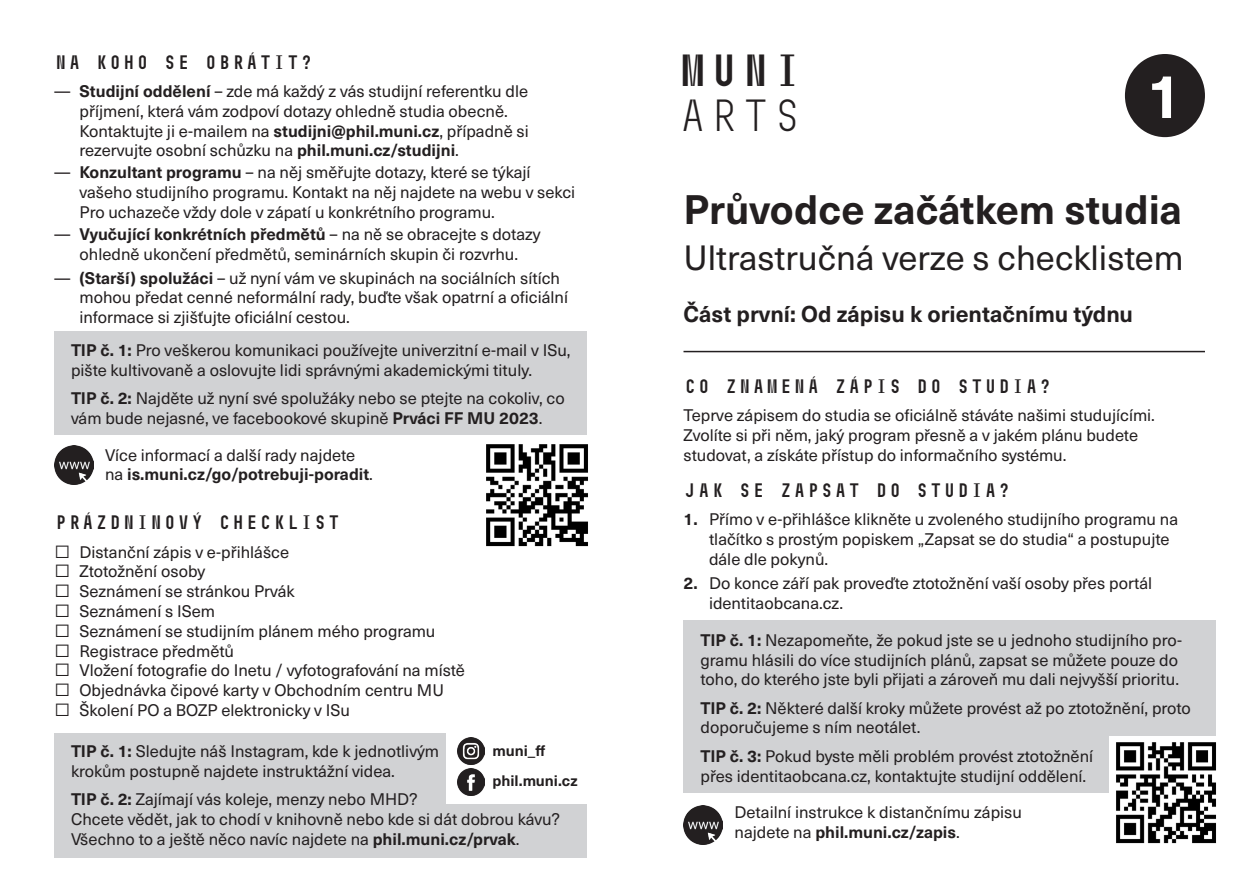
<style>
.page{position:relative;width:1259px;height:893px;background:#fff}
.page>*{position:absolute;margin:0;border:0;box-sizing:border-box;transform-origin:0 0}
.titulek{font:700 61.5px "Neue Haas Unica Pro";color:#fff}
.t1{font:700 45px "Muni";color:#231f20}
.t2{font:45px "Muni";color:#231f20}
.titulek-2{font:700 40.5px "Neue Haas Unica Pro";color:#231f20}
.titulek-3{font:34.5px "Neue Haas Unica Pro";color:#231f20}
.titulek-4{font:700 22.5px "Neue Haas Unica Pro";color:#231f20}
.datum{font:700 19.5px "Muni";color:#231f20}
.datum-2{font:16.5px/19.8px "Neue Haas Unica Pro";color:#231f20}
.podtitul{font:700 15px "Neue Haas Unica Pro";color:#231f20}
.s1{font-weight:700}
.s2{font-family:"Georgia"}
</style>
<div class="page">
<div style="left:54px;top:733px;width:533px;height:124px;background:#d1d2d4"></div>
<div style="left:446px;top:722px;width:145px;height:81px;background:#fff"></div>
<div style="left:54px;top:331px;width:533px;height:103px;background:#d1d2d4"></div>
<img style="left:54px;top:445px;width:39px;height:39px">
<img style="left:486px;top:444px;width:102px;height:103px">
<img style="left:458px;top:768px;width:27px;height:27px">
<img style="left:458px;top:738px;width:27px;height:27px">
<div style="left:683px;top:621px;width:533px;height:172px;background:#d1d2d4"></div>
<hr style="left:683px;top:351px;width:522px;height:1px;background:#231f20">
<div style="left:1109px;top:736px;width:115px;height:114px;background:#fff"></div>
<img style="left:1116px;top:742px;width:100px;height:102px">
<img style="left:683px;top:805px;width:40px;height:40px">
<div style="left:1125px;top:54px;width:80px;height:83px;background:#231f20;border-radius:50%"></div>
<p class="datum" style="left:54px;top:51px;width:261px">NA KOHO SE OBRÁTIT?</p>
<p class="datum-2" style="left:80px;top:81px;width:451px;text-indent:-26px">— <span class="s1">Studijní oddělení</span> – zde má každý z vás studijní referentku dle příjmení, která vám zodpoví dotazy ohledně studia obecně.<br>Kontaktujte ji e-mailem na <span class="s1">studijni@phil.muni.cz</span>, případně si rezervujte osobní schůzku na <span class="s1">phil.muni.cz/studijni</span>.</p>
<p class="datum-2" style="left:80px;top:163px;width:497px;text-indent:-26px">— <span class="s1">Konzultant programu</span> – na něj směřujte dotazy, které se týkají vašeho studijního programu. Kontakt na něj najdete na webu v sekci<br>Pro uchazeče vždy dole v zápatí u konkrétního programu.</p>
<p class="datum-2" style="left:54px;top:224px;width:488px;text-align:center">— <span class="s1">Vyučující konkrétních předmětů</span> – na ně se obracejte s dotazy ohledně ukončení předmětů, seminárních skupin či rozvrhu.</p>
<p class="datum-2" style="left:80px;top:268px;width:490px;text-indent:-26px">— <span class="s1">(Starší) spolužáci</span> – už nyní vám ve skupinách na sociálních sítích mohou předat cenné neformální rady, buďte však opatrní a oficiální informace si zjišťujte oficiální cestou.</p>
<p class="datum-2" style="left:71px;top:340px;width:501px"><span class="s1">TIP č. 1:</span> Pro veškerou komunikaci používejte univerzitní e-mail v ISu, pište kultivovaně a oslovujte lidi správnými akademickými tituly.</p>
<p class="datum-2" style="left:71px;top:388px;width:495px"><span class="s1">TIP č. 2:</span> Najděte už nyní své spolužáky nebo se ptejte na cokoliv, co vám bude nejasné, ve facebookové skupině <span class="s1">Prváci FF MU 2023</span>.</p>
<p class="datum-2" style="left:105px;top:445px;width:269px">Více informací a další rady najdete na <span class="s1">is.muni.cz/go/potrebuji-poradit</span>.</p>
<p class="datum" style="left:54px;top:512px;width:288px">PRÁZDNINOVÝ CHECKLIST</p>
<p class="datum-2" style="left:54px;top:542px;width:237px"><span class="s2">☐</span> Distanční zápis v e-přihlášce</p>
<p class="datum-2" style="left:54px;top:562px;width:153px"><span class="s2">☐</span> Ztotožnění osoby</p>
<p class="datum-2" style="left:54px;top:582px;width:242px"><span class="s2">☐</span> Seznámení se stránkou Prvák</p>
<p class="datum-2" style="left:54px;top:601px;width:163px"><span class="s2">☐</span> Seznámení s ISem</p>
<p class="datum-2" style="left:54px;top:621px;width:383px"><span class="s2">☐</span> Seznámení se studijním plánem mého programu</p>
<p class="datum-2" style="left:54px;top:641px;width:182px"><span class="s2">☐</span> Registrace předmětů</p>
<p class="datum-2" style="left:54px;top:661px;width:412px"><span class="s2">☐</span> Vložení fotografie do Inetu / vyfotografování na místě</p>
<p class="datum-2" style="left:54px;top:681px;width:391px"><span class="s2">☐</span> Objednávka čipové karty v Obchodním centru MU</p>
<p class="datum-2" style="left:54px;top:700px;width:297px"><span class="s2">☐</span> Školení PO a BOZP elektronicky v ISu</p>
<p class="datum-2" style="left:71px;top:741px;width:369px"><span class="s1">TIP č. 1:</span> Sledujte náš Instagram, kde k jednotlivým krokům postupně najdete instruktážní videa.</p>
<p class="datum-2" style="left:71px;top:790px;width:490px"><span class="s1">TIP č. 2:</span> Zajímají vás koleje, menzy nebo MHD?<br>Chcete vědět, jak to chodí v knihovně nebo kde si dát dobrou kávu?<br>Všechno to a ještě něco navíc najdete na <span class="s1">phil.muni.cz/prvak</span>.</p>
<p class="podtitul" style="left:492px;top:741px;width:54px">muni_ff</p>
<p class="podtitul" style="left:492px;top:771px;width:87px">phil.muni.cz</p>
<p class="t1" style="left:677px;top:45px;width:127px">MUNI</p>
<p class="t2" style="left:677px;top:91px;width:127px">ARTS</p>
<p class="titulek" style="left:1151px;top:59px;width:27px">1</p>
<p class="titulek-2" style="left:683px;top:185px;width:500px">Průvodce začátkem studia</p>
<p class="titulek-3" style="left:683px;top:237px;width:502px">Ultrastručná verze s checklistem</p>
<p class="titulek-4" style="left:683px;top:300px;width:451px">Část první: Od zápisu k orientačnímu týdnu</p>
<p class="datum" style="left:683px;top:376px;width:370px">CO ZNAMENÁ ZÁPIS DO STUDIA?</p>
<p class="datum-2" style="left:683px;top:406px;width:473px">Teprve zápisem do studia se oficiálně stáváte našimi studujícími.<br>Zvolíte si při něm, jaký program přesně a v jakém plánu budete studovat, a získáte přístup do informačního systému.</p>
<p class="datum" style="left:683px;top:480px;width:329px">JAK SE ZAPSAT DO STUDIA?</p>
<p class="datum-2" style="left:709px;top:510px;width:471px;text-indent:-26px"><span class="s1">1.</span> Přímo v e-přihlášce klikněte u zvoleného studijního programu na tlačítko s prostým popiskem „Zapsat se do studia“ a postupujte dále dle pokynů.</p>
<p class="datum-2" style="left:709px;top:574px;width:445px;text-indent:-26px"><span class="s1">2.</span> Do konce září pak proveďte ztotožnění vaší osoby přes portál identitaobcana.cz.</p>
<p class="datum-2" style="left:700px;top:630px;width:483px"><span class="s1">TIP č. 1:</span> Nezapomeňte, že pokud jste se u jednoho studijního pro&shy;gramu hlásili do více studijních plánů, zapsat se můžete pouze do toho, do kterého jste byli přijati a zároveň mu dali nejvyšší prioritu.</p>
<p class="datum-2" style="left:700px;top:698px;width:492px"><span class="s1">TIP č. 2:</span> Některé další kroky můžete provést až po ztotožnění, proto doporučujeme s ním neotálet.</p>
<p class="datum-2" style="left:700px;top:746px;width:394px"><span class="s1">TIP č. 3:</span> Pokud byste měli problém provést ztotožnění přes identitaobcana.cz, kontaktujte studijní oddělení.</p>
<p class="datum-2" style="left:734px;top:803px;width:289px">Detailní instrukce k distančnímu zápisu najdete na <span class="s1">phil.muni.cz/zapis</span>.</p>
</div>
